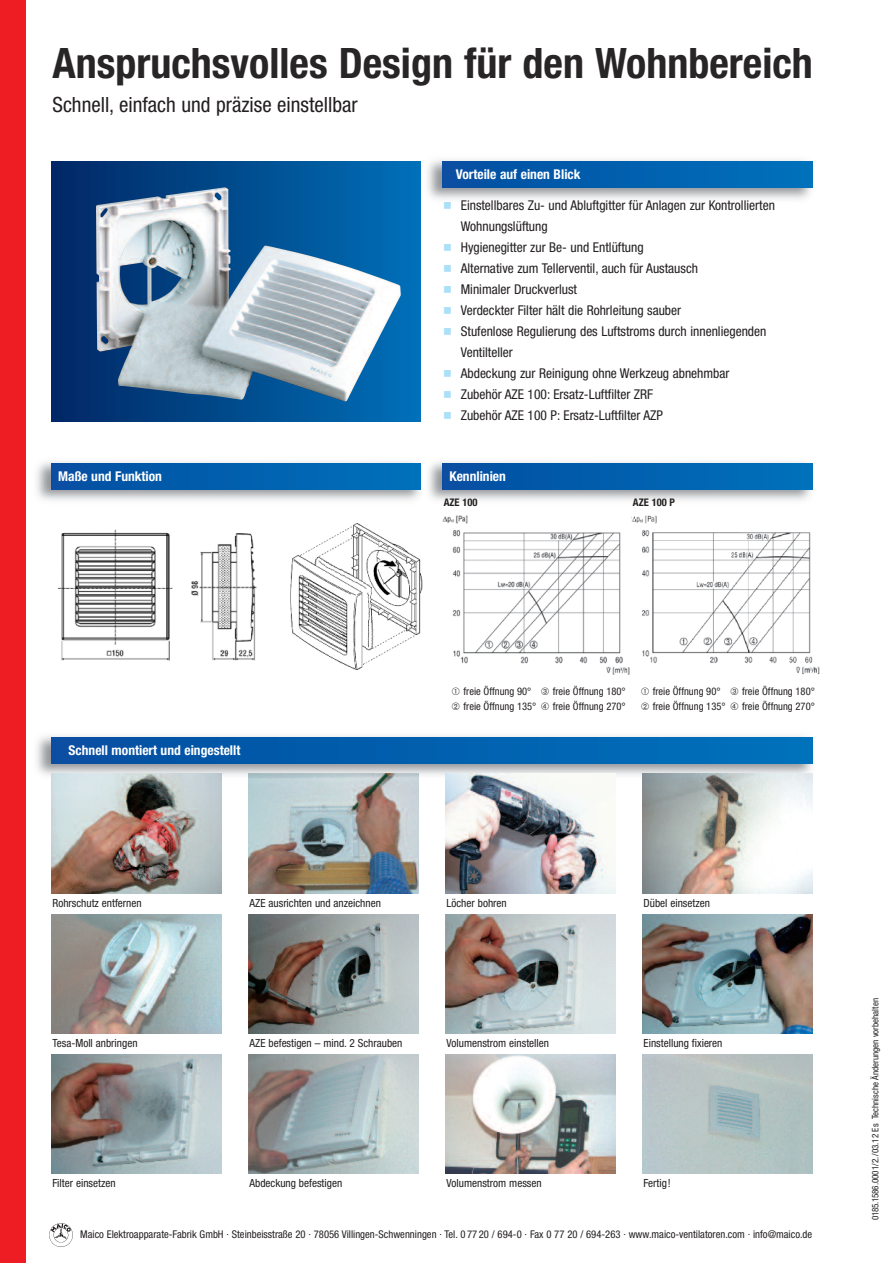
<style>
.page{position:relative;width:893px;height:1263px;background:#fff}
.page>*{position:absolute;margin:0;border:0;box-sizing:border-box;transform-origin:0 0}
.t1{font:700 condensed 42px "Helvetica Neue";color:#282526}
.t2{font:condensed 21px "Helvetica Neue";color:#231f20}
.t3{font:condensed 13.5px "Helvetica Neue";color:#231f20}
.t4{font:700 condensed 13.5px "Helvetica Neue";color:#fff}
.t5{font:condensed 11.25px "Helvetica Neue";color:#231f20}
.t6{font:condensed 10.65px "Helvetica Neue";color:#231f20}
.t7{font:condensed 10.5px/15px "Helvetica Neue";color:#231f20}
.t8{font:700 condensed 10.5px "Helvetica Neue";color:#231f20}
.t9{font:condensed 9px "Helvetica Neue";color:#231f20}
.s1{font-family:"Universal Std Newswith Comm Pi";font-stretch:normal;color:#aae0f9}
.s2{font-family:"AG Figures+Pi BQ";font-stretch:normal}
</style>
<div class="page">
<img style="left:49px;top:1224px;width:23px;height:22px">
<div style="left:0;top:0;width:26px;height:1263px;background:#ee1d23"></div>
<div style="left:51px;top:162px;width:370px;height:259px;background:linear-gradient(to right,#012764,#0070b7)"></div>
<img style="left:36px;top:462px;width:777px;height:39px">
<div style="left:51px;top:463px;width:370px;height:26px;background:linear-gradient(to right,#054ea1,#0071bb)"></div>
<div style="left:442px;top:463px;width:370px;height:26px;background:linear-gradient(to right,#054ea1,#0071bb)"></div>
<img style="left:36px;top:736px;width:777px;height:47px">
<div style="left:51px;top:738px;width:761px;height:25px;background:linear-gradient(to right,#054ea1,#0072bb)"></div>
<img style="left:427px;top:160px;width:386px;height:39px">
<div style="left:442px;top:162px;width:370px;height:25px;background:linear-gradient(to right,#054ea1,#0071bb)"></div>
<img style="left:57px;top:529px;width:200px;height:132px">
<img style="left:290px;top:523px;width:133px;height:147px">
<img style="left:96px;top:187px;width:305px;height:215px">
<img style="left:442px;top:515px;width:378px;height:160px">
<img style="left:51px;top:774px;width:170px;height:119px">
<img style="left:248px;top:774px;width:170px;height:119px">
<img style="left:445px;top:774px;width:170px;height:119px">
<img style="left:642px;top:774px;width:170px;height:119px">
<img style="left:51px;top:914px;width:170px;height:119px">
<img style="left:248px;top:914px;width:170px;height:119px">
<img style="left:445px;top:914px;width:170px;height:119px">
<img style="left:642px;top:914px;width:170px;height:119px">
<img style="left:51px;top:1054px;width:170px;height:120px">
<img style="left:248px;top:1054px;width:170px;height:120px">
<img style="left:445px;top:1054px;width:170px;height:120px">
<img style="left:642px;top:1054px;width:170px;height:120px">
<h1 class="t1" style="left:53px;top:48px;width:762px">Anspruchsvolles Design für den Wohnbereich</h1>
<h2 class="t2" style="left:53px;top:97px;width:307px">Schnell, einfach und präzise einstellbar</h2>
<p class="t4" style="left:456px;top:169px;width:126px">Vorteile auf einen Blick</p>
<p class="t3" style="left:444px;top:201px;width:333px"><span class="s1">◾</span> Einstellbares Zu- und Abluftgitter für Anlagen zur Kontrollierten</p>
<p class="t3" style="left:461px;top:222px;width:88px">Wohnungslüftung</p>
<p class="t3" style="left:444px;top:243px;width:201px"><span class="s1">◾</span> Hygienegitter zur Be- und Entlüftung</p>
<p class="t3" style="left:444px;top:264px;width:256px"><span class="s1">◾</span> Alternative zum Tellerventil, auch für Austausch</p>
<p class="t3" style="left:444px;top:285px;width:135px"><span class="s1">◾</span> Minimaler Druckverlust</p>
<p class="t3" style="left:444px;top:306px;width:239px"><span class="s1">◾</span> Verdeckter Filter hält die Rohrleitung sauber</p>
<p class="t3" style="left:444px;top:327px;width:324px"><span class="s1">◾</span> Stufenlose Regulierung des Luftstroms durch innenliegenden</p>
<p class="t3" style="left:461px;top:348px;width:54px">Ventilteller</p>
<p class="t3" style="left:444px;top:369px;width:287px"><span class="s1">◾</span> Abdeckung zur Reinigung ohne Werkzeug abnehmbar</p>
<p class="t3" style="left:444px;top:390px;width:211px"><span class="s1">◾</span> Zubehör AZE 100: Ersatz-Luftfilter ZRF</p>
<p class="t3" style="left:444px;top:411px;width:221px"><span class="s1">◾</span> Zubehör AZE 100 P: Ersatz-Luftfilter AZP</p>
<p class="t4" style="left:58px;top:471px;width:105px">Maße und Funktion</p>
<p class="t4" style="left:449px;top:471px;width:58px">Kennlinien</p>
<p class="t8" style="left:444px;top:498px;width:35px">AZE 100</p>
<p class="t8" style="left:633px;top:498px;width:44px">AZE 100 P</p>
<p class="t4" style="left:69px;top:745px;width:173px">Schnell montiert und eingestellt</p>
<p class="t7" style="left:452px;top:685px;width:175px"><span class="s2">Q</span> freie Öffnung 90° <span class="s2">E</span> freie Öffnung 180°<br><span class="s2">W</span> freie Öffnung 135° <span class="s2">R</span> freie Öffnung 270°</p>
<p class="t7" style="left:641px;top:685px;width:175px"><span class="s2">Q</span> freie Öffnung 90° <span class="s2">E</span> freie Öffnung 180°<br><span class="s2">W</span> freie Öffnung 135° <span class="s2">R</span> freie Öffnung 270°</p>
<p class="t5" style="left:53px;top:899px;width:91px">Rohrschutz entfernen</p>
<p class="t5" style="left:250px;top:899px;width:133px">AZE ausrichten und anzeichnen</p>
<p class="t5" style="left:447px;top:899px;width:62px">Löcher bohren</p>
<p class="t5" style="left:644px;top:899px;width:68px">Dübel einsetzen</p>
<p class="t5" style="left:53px;top:1039px;width:87px">Tesa-Moll anbringen</p>
<p class="t5" style="left:250px;top:1039px;width:154px">AZE befestigen – mind. 2 Schrauben</p>
<p class="t5" style="left:447px;top:1039px;width:104px">Volumenstrom einstellen</p>
<p class="t5" style="left:644px;top:1039px;width:80px">Einstellung fixieren</p>
<p class="t5" style="left:53px;top:1179px;width:65px">Filter einsetzen</p>
<p class="t5" style="left:250px;top:1179px;width:94px">Abdeckung befestigen</p>
<p class="t5" style="left:447px;top:1179px;width:97px">Volumenstrom messen</p>
<p class="t5" style="left:644px;top:1179px;width:29px">Fertig!</p>
<p class="t6" style="left:80px;top:1230px;width:733px">Maico Elektroapparate-Fabrik GmbH · Steinbeisstraße 20 · 78056 Villingen-Schwenningen · Tel. 0 77 20 / 694-0 · Fax 0 77 20 / 694-263 · www.maico-ventilatoren.com · info@maico.de</p>
<p class="t9" style="left:872px;top:1220px;width:224px;rotate:-90deg">0185.1586.0001/2./03.12 Es Technische Änderungen vorbehalten</p>
</div>
